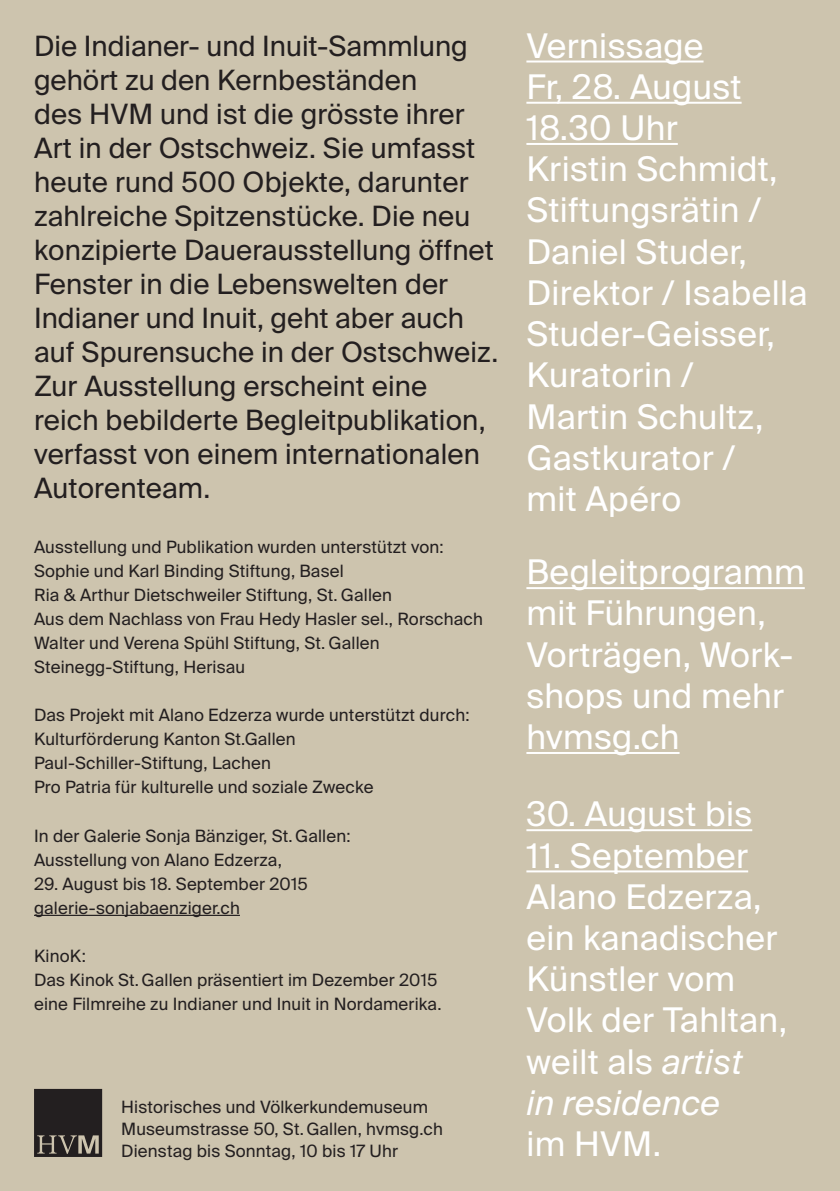
<style>
.page{position:relative;width:840px;height:1191px;background:#fff}
.page>*{position:absolute;margin:0;border:0;box-sizing:border-box;transform-origin:0 0}
.t1{font:34px/41.2px "Suisse Intl";letter-spacing:.01em;color:#fff}
.t2{font:28px/34px "Suisse Intl";letter-spacing:.005em;color:#231f20}
.t3{font:17px/24px "Suisse Intl";letter-spacing:.01em;color:#231f20}
.s1{font-style:italic}
</style>
<div class="page">
<div style="left:0;top:0;width:839px;height:1191px;background:#cdc4ae"></div>
<hr style="left:34px;top:914px;width:206px;height:2px;background:#231f20">
<hr style="left:526px;top:60px;width:177px;height:2px;background:#fff">
<hr style="left:526px;top:102px;width:215px;height:2px;background:#fff">
<hr style="left:526px;top:143px;width:151px;height:2px;background:#fff">
<hr style="left:526px;top:587px;width:278px;height:2px;background:#fff">
<hr style="left:526px;top:752px;width:153px;height:2px;background:#fff">
<hr style="left:526px;top:829px;width:225px;height:2px;background:#fff">
<hr style="left:526px;top:870px;width:221px;height:2px;background:#fff">
<svg style="left:34px;top:1089px;width:68px;height:68px;background:#322e2d"></svg>
<p class="t2" style="left:34px;top:29px;width:465px">Die Indianer- und Inuit-Sammlung gehört zu den Kernbeständen<br>des HVM und ist die grösste ihrer<br>Art in der Ostschweiz. Sie umfasst heute rund 500 Objekte, darunter zahlreiche Spitzenstücke. Die neu konzipierte Dauerausstellung öffnet<br>Fenster in die Lebenswelten der<br>Indianer und Inuit, geht aber auch auf Spurensuche in der Ostschweiz.<br>Zur Ausstellung erscheint eine reich bebilderte Begleitpublikation, verfasst von einem internationalen<br>Autorenteam.</p>
<p class="t3" style="left:34px;top:535px;width:450px">Ausstellung und Publikation wurden unterstützt von:<br>Sophie und Karl Binding Stiftung, Basel<br>Ria &amp; Arthur Dietschweiler Stiftung, St. Gallen<br>Aus dem Nachlass von Frau Hedy Hasler sel., Rorschach Walter und Verena Spühl Stiftung, St. Gallen Steinegg-Stiftung, Herisau</p>
<p class="t3" style="left:34px;top:703px;width:436px">Das Projekt mit Alano Edzerza wurde unterstützt durch:<br>Kulturförderung Kanton St.Gallen Paul-Schiller-Stiftung, Lachen<br>Pro Patria für kulturelle und soziale Zwecke</p>
<p class="t3" style="left:34px;top:823px;width:318px">In der Galerie Sonja Bänziger, St.Gallen:<br>Ausstellung von Alano Edzerza,</p>
<p class="t3" style="left:34px;top:871px;width:275px">29. August bis 18. September 2015 galerie-sonjabaenziger.ch</p>
<p class="t3" style="left:34px;top:943px;width:409px">KinoK:<br>Das Kinok St.Gallen präsentiert im Dezember 2015 eine Filmreihe zu Indianer und Inuit in Nordamerika.</p>
<p class="t3" style="left:121px;top:1096px;width:323px;line-height:22px">Historisches und Völkerkundemuseum<br>Museumstrasse 50, St.Gallen, hvmsg.ch<br>Dienstag bis Sonntag, 10 bis 17 Uhr</p>
<h1 class="t1" style="left:526px;top:25px;width:282px">Vernissage<br>Fr, 28. August<br>18.30 Uhr<br>Kristin Schmidt,<br>Stiftungsrätin /<br>Daniel Studer,<br>Direktor / Isabella<br>Studer-Geisser,<br>Kuratorin /<br>Martin Schultz,<br>Gastkurator /<br>mit Apéro</h1>
<h1 class="t1" style="left:526px;top:552px;width:280px">Begleitprogramm mit Führungen,<br>Vorträgen, Work&shy;shops und mehr hvmsg.ch</h1>
<h1 class="t1" style="left:526px;top:794px;width:227px">30. August bis</h1>
<h1 class="t1" style="left:526px;top:835px;width:262px">11. September<br>Alano Edzerza, ein kanadischer<br>Künstler vom<br>Volk der Tahltan, weilt als <span class="s1">artist<br>in residence</span></h1>
<h1 class="t1" style="left:526px;top:1123px;width:136px">im HVM.</h1>
</div>
